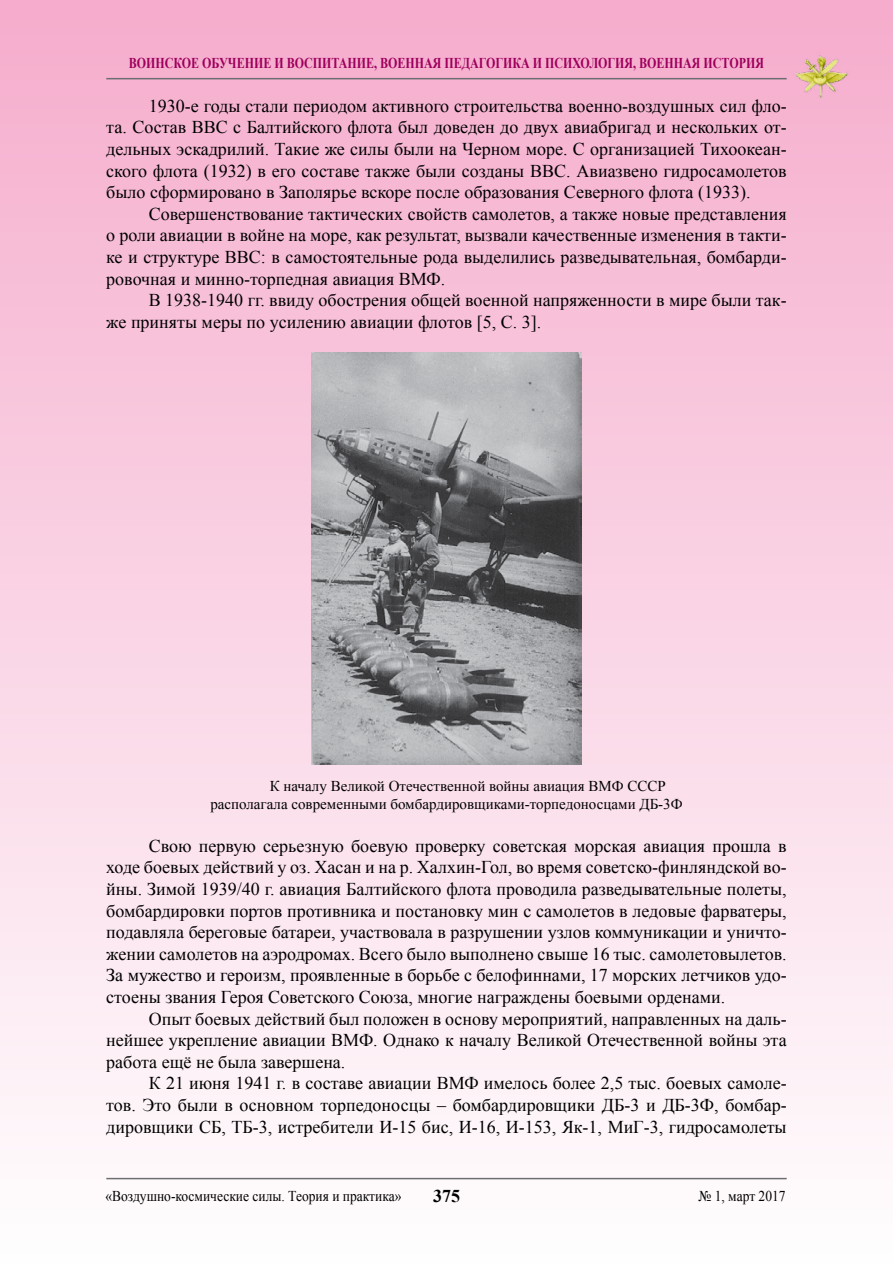
<style>
.page{position:relative;width:893px;height:1263px;background:#fff}
.page>*{position:absolute;margin:0;border:0;box-sizing:border-box;transform-origin:0 0}
.t1{font:18px/21.6px "Times New Roman";color:#000;text-align:justify}
.t2{font:700 18px "Times New Roman";color:#000}
.t3{font:15px/18px "Times New Roman";color:#000}
.t4{font:700 15px "Times New Roman";color:#9e005d;scale:.8 1}
.t5{font:15px "Times New Roman";color:#000;scale:.9 1}
</style>
<div class="page">
<div style="left:0;top:0;width:893px;height:1263px;background:linear-gradient(to bottom,#f5accc,#fefefe)"></div>
<hr style="left:106px;top:78px;width:681px;height:1px;background:#6d6e71">
<hr style="left:106px;top:1178px;width:681px;height:1px;background:#6d6e71">
<img style="left:792px;top:52px;width:58px;height:47px">
<img style="left:311px;top:353px;width:271px;height:411px">
<p class="t4" style="left:129px;top:52px;width:796px">воинское обучение и воспитание, военная педагогика и психология, военная история</p>
<p class="t1" style="left:106px;top:95px;width:682px;text-indent:43px">1930-е годы стали периодом активного строительства военно-воздушных сил фло&shy;та. Состав ВВС с Балтийского флота был доведен до двух авиабригад и нескольких от&shy;дельных эскадрилий. Такие же силы были на Черном море. С организацией Тихоокеан&shy;ского флота (1932) в его составе также были созданы ВВС. Авиазвено гидросамолетов было сформировано в Заполярье вскоре после образования Северного флота (1933).</p>
<p class="t1" style="left:106px;top:203px;width:682px;text-indent:43px">Совершенствование тактических свойств самолетов, а также новые представления о роли авиации в войне на море, как результат, вызвали качественные изменения в такти&shy;ке и структуре ВВС: в самостоятельные рода выделились разведывательная, бомбарди&shy;ровочная и минно-торпедная авиация ВМФ.</p>
<p class="t1" style="left:106px;top:289px;width:682px;text-indent:43px">В 1938-1940 гг. ввиду обострения общей военной напряженности в мире были так&shy;же приняты меры по усилению авиации флотов [5, С. 3].</p>
<p class="t3" style="left:210px;top:776px;width:474px;text-indent:59px">К началу Великой Отечественной войны авиация ВМФ СССР располагала современными бомбардировщиками-торпедоносцами ДБ-3Ф</p>
<p class="t1" style="left:106px;top:835px;width:682px;text-indent:43px">Свою первую серьезную боевую проверку советская морская авиация прошла в ходе боевых действий у оз. Хасан и на р. Халхин-Гол, во время советско-финляндской во&shy;йны. Зимой 1939/40 г. авиация Балтийского флота проводила разведывательные полеты, бомбардировки портов противника и постановку мин с самолетов в ледовые фарватеры, подавляла береговые батареи, участвовала в разрушении узлов коммуникации и уничто&shy;жении самолетов на аэродромах. Всего было выполнено свыше 16 тыс. самолетовылетов.<br>За мужество и героизм, проявленные в борьбе с белофиннами, 17 морских летчиков удо&shy;стоены звания Героя Советского Союза, многие награждены боевыми орденами.</p>
<p class="t1" style="left:106px;top:1007px;width:682px;text-indent:43px">Опыт боевых действий был положен в основу мероприятий, направленных на даль&shy;нейшее укрепление авиации ВМФ. Однако к началу Великой Отечественной войны эта работа ещё не была завершена.</p>
<p class="t1" style="left:106px;top:1072px;width:682px;text-indent:43px">К 21 июня 1941 г. в составе авиации ВМФ имелось более 2,5 тыс. боевых самоле&shy;тов. Это были в основном торпедоносцы – бомбардировщики ДБ-3 и ДБ-3Ф, бомбар&shy;дировщики СБ, ТБ-3, истребители И-15 бис, И-16, И-153, Як-1, МиГ-3, гидросамолеты</p>
<p class="t5" style="left:105px;top:1186px;width:330px">«Воздушно-космические силы. Теория и практика»</p>
<p class="t2" style="left:433px;top:1184px;width:28px">375</p>
<p class="t5" style="left:699px;top:1186px;width:98px">№ 1, март 2017</p>
</div>
